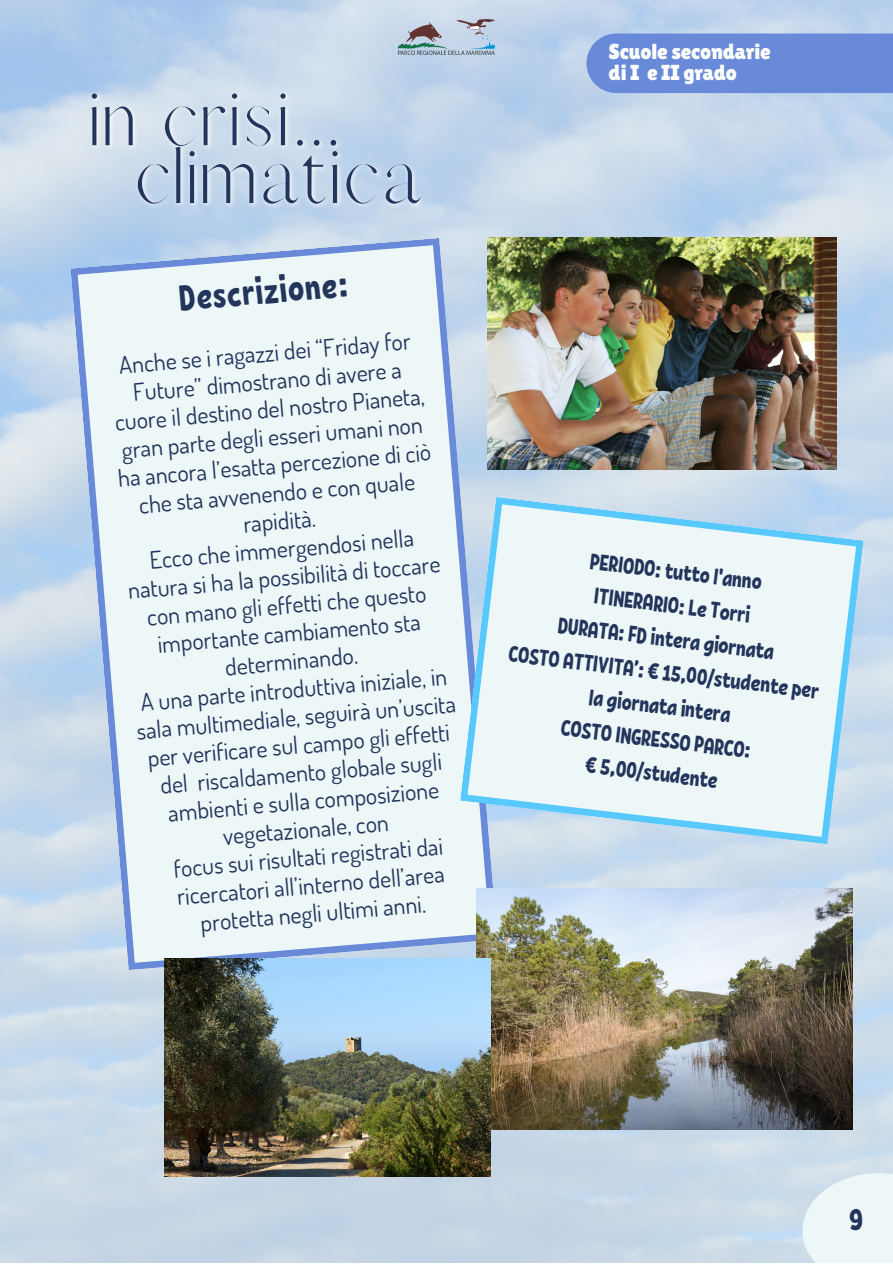
<style>
.page{position:relative;width:893px;height:1264px;background:#fff}
.page>*{position:absolute;margin:0;border:0;box-sizing:border-box;transform-origin:0 0}
.t1{font:36px "RF Krabuler";color:#24355c}
.t2{font:30px "RF Krabuler";color:#24355c}
.t3{font:24px/28px "Dosis";color:#24355c;text-align:center}
.t4{font:22.5px/33.8px "RF Krabuler";color:#24355c;text-align:center}
.t5{font:21.6px/21.3px "Lilita One";letter-spacing:-.01em;color:#fff}
</style>
<div class="page">
<img style="left:0;top:0;width:892px;height:1262px">
<img style="left:392px;top:13px;width:108px;height:45px">
<svg style="left:70px;top:238px;width:427px;height:732px;background:#e2eef5"></svg>
<svg style="left:460px;top:497px;width:403px;height:347px;background:#dceef6"></svg>
<div style="left:802px;top:1173px;width:90px;height:89px;background:#edf7f8"></div>
<div style="left:616px;top:33px;width:276px;height:60px;background:#688ad8"></div>
<img style="left:477px;top:888px;width:375px;height:241px">
<img style="left:487px;top:238px;width:349px;height:231px">
<img style="left:165px;top:958px;width:325px;height:218px">
<img style="left:82px;top:67px;width:350px;height:168px">
<p class="t5" style="left:608px;top:40px;width:163px">Scuole secondarie di I e II grado</p>
<h1 class="t1" style="left:176px;top:275px;width:172px;rotate:-5deg">Descrizione:</h1>
<p class="t3" style="left:104px;top:352px;width:321px;rotate:-5deg">Anche se i ragazzi dei “Friday for<br>Future” dimostrano di avere a cuore il destino del nostro Pianeta, gran parte degli esseri umani non ha ancora l’esatta percezione di ciò che sta avvenendo e con quale rapidità.<br>Ecco che immergendosi nella natura si ha la possibilità di toccare con mano gli effetti che questo importante cambiamento sta determinando.<br>A una parte introduttiva iniziale, in sala multimediale, seguirà un’uscita per verificare sul campo gli effetti del riscaldamento globale sugli ambienti e sulla composizione vegetazionale, con<br>focus sui risultati registrati dai ricercatori all’interno dell’area protetta negli ultimi anni.</p>
<p class="t4" style="left:592px;top:543px;width:175px;rotate:7deg">PERIODO: tutto l'anno<br>ITINERARIO: Le Torri</p>
<p class="t4" style="left:510px;top:635px;width:314px;rotate:7deg">COSTO ATTIVITA’: € 15,00/studente per</p>
<p class="t4" style="left:560px;top:607px;width:219px;rotate:7deg">DURATA: FD intera giornata</p>
<p class="t4" style="left:567px;top:676px;width:193px;rotate:7deg">la giornata intera<br>COSTO INGRESSO PARCO: € 5,00/studente</p>
<p class="t2" style="left:848px;top:1200px;width:16px">9</p>
</div>
